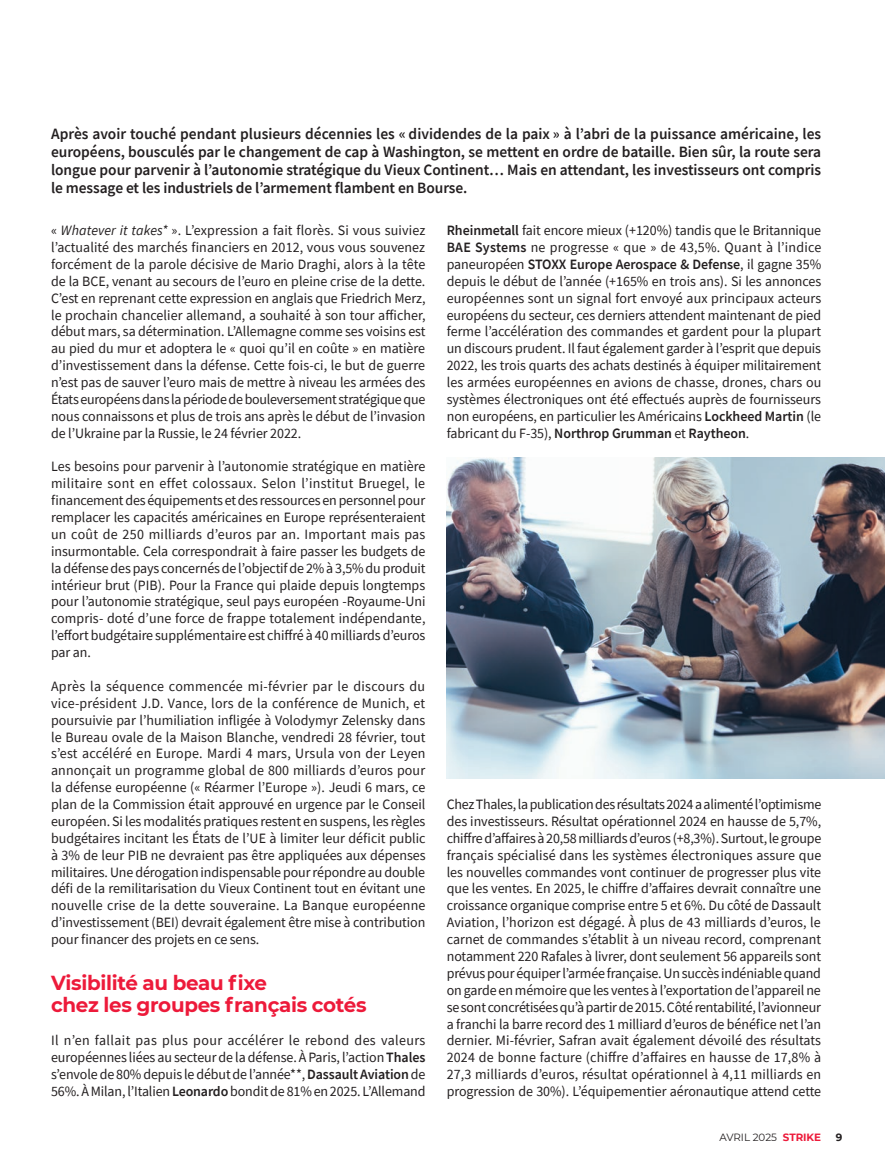
<style>
.page{position:relative;width:885px;height:1174px;background:#fff}
.page>*{position:absolute;margin:0;border:0;box-sizing:border-box;transform-origin:0 0}
.TXT{font:700 20.25px "Montserrat";letter-spacing:-.015em;color:#ed1a3a}
.TXT-2{font:600 15.75px/18px "Source Sans Pro";letter-spacing:-.005em;color:#231f20;text-align:justify}
.TXT-3{font:14.25px/16.8px "Source Sans Pro";letter-spacing:-.005em;color:#231f20;text-align:justify}
.t1{font:10.5px "Montserrat";color:#231f20}
.t2{font:700 10.5px "Montserrat";color:#231f20}
.s1{font-style:italic}
.s2{font-weight:600}
.s3{font-weight:700;color:#ed1a3a}
</style>
<div class="page">
<img style="left:446px;top:457px;width:438px;height:321px">
<p class="TXT-2" style="left:51px;top:125px;width:771px">Après avoir touché pendant plusieurs décennies les « dividendes de la paix » à l’abri de la puissance américaine, les européens, bousculés par le changement de cap à Washington, se mettent en ordre de bataille. Bien sûr, la route sera longue pour parvenir à l’autonomie stratégique du Vieux Continent… Mais en attendant, les investisseurs ont compris le message et les industriels de l’armement flambent en Bourse.</p>
<p class="TXT-3" style="left:51px;top:222px;width:376px">« <span class="s1">Whatever it takes*</span> ». L’expression a fait florès. Si vous suiviez l’actualité des marchés financiers en 2012, vous vous souvenez forcément de la parole décisive de Mario Draghi, alors à la tête de la BCE, venant au secours de l’euro en pleine crise de la dette.<br>C’est en reprenant cette expression en anglais que Friedrich Merz, le prochain chancelier allemand, a souhaité à son tour afficher, début mars, sa détermination. L’Allemagne comme ses voisins est au pied du mur et adoptera le « quoi qu’il en coûte » en matière d’investissement dans la défense. Cette fois-ci, le but de guerre n’est pas de sauver l’euro mais de mettre à niveau les armées des États européens dans la période de bouleversement stratégique que nous connaissons et plus de trois ans après le début de l’invasion de l’Ukraine par la Russie, le 24 février 2022.</p>
<p class="TXT-3" style="left:51px;top:458px;width:376px">Les besoins pour parvenir à l’autonomie stratégique en matière militaire sont en effet colossaux. Selon l’institut Bruegel, le financement des équipements et des ressources en personnel pour remplacer les capacités américaines en Europe représenteraient un coût de 250 milliards d’euros par an. Important mais pas insurmontable. Cela correspondrait à faire passer les budgets de la défense des pays concernés de l’objectif de 2% à 3,5% du produit intérieur brut (PIB). Pour la France qui plaide depuis longtemps pour l’autonomie stratégique, seul pays européen -Royaume-Uni compris- doté d’une force de frappe totalement indépendante, l’effort budgétaire supplémentaire est chiffré à 40 milliards d’euros par an.</p>
<p class="TXT-3" style="left:51px;top:677px;width:376px">Après la séquence commencée mi-février par le discours du vice-président J.D. Vance, lors de la conférence de Munich, et poursuivie par l’humiliation infligée à Volodymyr Zelensky dans le Bureau ovale de la Maison Blanche, vendredi 28 février, tout s’est accéléré en Europe. Mardi 4 mars, Ursula von der Leyen annonçait un programme global de 800 milliards d’euros pour la défense européenne (« Réarmer l’Europe »). Jeudi 6 mars, ce plan de la Commission était approuvé en urgence par le Conseil européen. Si les modalités pratiques restent en suspens, les règles budgétaires incitant les États de l’UE à limiter leur déficit public à 3% de leur PIB ne devraient pas être appliquées aux dépenses militaires. Une dérogation indispensable pour répondre au double défi de la remilitarisation du Vieux Continent tout en évitant une nouvelle crise de la dette souveraine. La Banque européenne d’investissement (BEI) devrait également être mise à contribution pour financer des projets en ce sens.</p>
<p class="TXT" style="left:51px;top:968px;width:217px">Visibilité au beau fixe</p>
<p class="TXT" style="left:51px;top:990px;width:317px">chez les groupes français cotés</p>
<p class="TXT-3" style="left:51px;top:1032px;width:376px">Il n’en fallait pas plus pour accélérer le rebond des valeurs européennes liées au secteur de la défense. À Paris, l’action <span class="s2">Thales </span>s’envole de 80% depuis le début de l’année**, <span class="s2">Dassault Aviation</span> de 56%. À Milan, l’Italien <span class="s2">Leonardo</span> bondit de 81% en 2025. L’Allemand</p>
<p class="TXT-3" style="left:446px;top:222px;width:376px"><span class="s2">Rheinmetall</span> fait encore mieux (+120%) tandis que le Britannique <span class="s2">BAE Systems</span> ne progresse « que » de 43,5%. Quant à l’indice paneuropéen <span class="s2">STOXX Europe Aerospace &amp; Defense</span>, il gagne 35% depuis le début de l’année (+165% en trois ans). Si les annonces européennes sont un signal fort envoyé aux principaux acteurs européens du secteur, ces derniers attendent maintenant de pied ferme l’accélération des commandes et gardent pour la plupart un discours prudent. Il faut également garder à l’esprit que depuis 2022, les trois quarts des achats destinés à équiper militairement les armées européennes en avions de chasse, drones, chars ou systèmes électroniques ont été effectués auprès de fournisseurs non européens, en particulier les Américains <span class="s2">Lockheed Martin</span> (le fabricant du F-35), <span class="s2">Northrop Grumman</span> et <span class="s2">Raytheon</span>.</p>
<p class="TXT-3" style="left:446px;top:796px;width:376px">Chez Thales, la publication des résultats 2024 a alimenté l’optimisme des investisseurs. Résultat opérationnel 2024 en hausse de 5,7%, chiffre d’affaires à 20,58 milliards d’euros (+8,3%). Surtout, le groupe français spécialisé dans les systèmes électroniques assure que les nouvelles commandes vont continuer de progresser plus vite que les ventes. En 2025, le chiffre d’affaires devrait connaître une croissance organique comprise entre 5 et 6%. Du côté de Dassault Aviation, l’horizon est dégagé. À plus de 43 milliards d’euros, le carnet de commandes s’établit à un niveau record, comprenant notamment 220 Rafales à livrer, dont seulement 56 appareils sont prévus pour équiper l’armée française. Un succès indéniable quand on garde en mémoire que les ventes à l’exportation de l’appareil ne se sont concrétisées qu’à partir de 2015. Côté rentabilité, l’avionneur a franchi la barre record des 1 milliard d’euros de bénéfice net l’an dernier. Mi-février, Safran avait également dévoilé des résultats 2024 de bonne facture (chiffre d’affaires en hausse de 17,8% à 27,3 milliards d’euros, résultat opérationnel à 4,11 milliards en progression de 30%). L’équipementier aéronautique attend cette</p>
<p class="t1" style="left:719px;top:1129px;width:103px">AVRIL 2025 <span class="s3">STRIKE</span></p>
<p class="t2" style="left:835px;top:1129px;width:8px">9</p>
</div>
